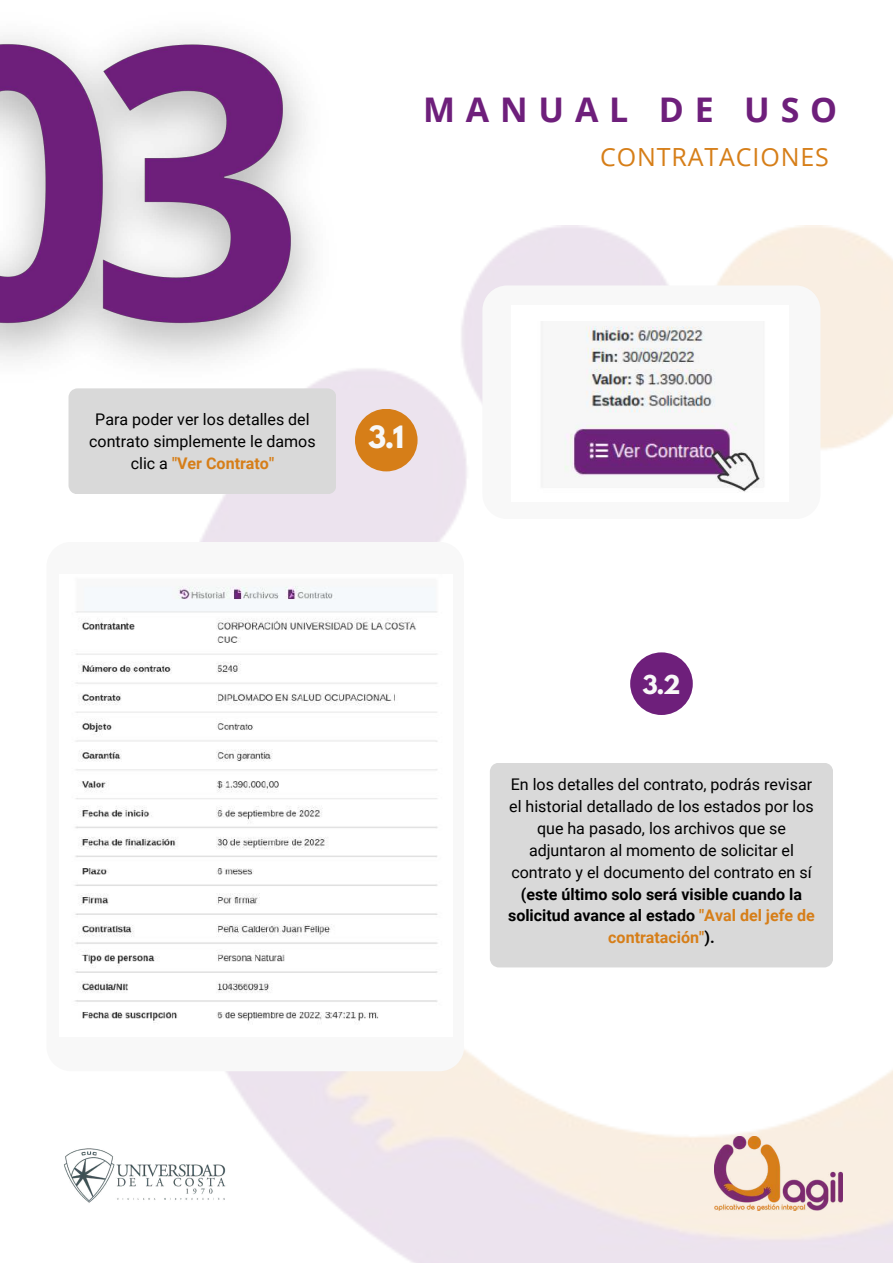
<style>
.page{position:relative;width:893px;height:1263px;background:#fff}
.page>*{position:absolute;margin:0;border:0;box-sizing:border-box;transform-origin:0 0}
.t1{font:700 33.97px "Open Sans";letter-spacing:.32em;color:#6e1f7b}
.t2{font:700 27.22px "League Spartan";color:#f8f8f8}
.t3{font:24.97px "Open Sans";letter-spacing:.035em;color:#d67e18}
.t4{font:700 23.1px "League Spartan";color:#f8f8f8}
.t5{font:16.05px/21.9px "Roboto";color:#000;text-align:center}
.t6{font:700 16.05px/21.9px "Roboto";color:#000;text-align:center}
.s1{font-weight:700;color:#d67e18}
.s2{color:#d67e18}
</style>
<div class="page">
<img style="left:64px;top:1148px;width:82px;height:55px">
<img style="left:146px;top:225px;width:747px;height:1038px">
<div style="left:482px;top:285px;width:338px;height:234px;background:#f8f8f8;border-radius:25px"></div>
<svg style="left:146px;top:542px;width:318px;height:529px"></svg>
<div style="left:490px;top:763px;width:343px;height:204px;background:#d9d9d9"></div>
<div style="left:355px;top:409px;width:62px;height:62px;background:#d67e18;border-radius:50%"></div>
<div style="left:630px;top:652px;width:63px;height:63px;background:#6e1f7b;border-radius:50%"></div>
<img style="left:565px;top:326px;width:195px;height:166px">
<img style="left:75px;top:574px;width:377px;height:463px">
<img style="left:0;top:34px;width:387px;height:502px">
<h1 class="t1" style="left:423px;top:85px;width:416px">MANUAL DE USO</h1>
<h3 class="t3" style="left:600px;top:139px;width:230px">CONTRATACIONES</h3>
<p class="t5" style="left:89px;top:408px;width:228px">Para poder ver los detalles del contrato simplemente le damos clic a <span class="s1">"Ver Contrato"</span></p>
<h2 class="t2" style="left:368px;top:423px;width:37px">3.1</h2>
<h3 class="t4" style="left:642px;top:673px;width:40px">3.2</h3>
<p class="t5" style="left:509px;top:773px;width:306px">En los detalles del contrato, podrás revisar el historial detallado de los estados por los que ha pasado, los archivos que se adjuntaron al momento de solicitar el contrato y el documento del contrato en sí</p>
<p class="t6" style="left:508px;top:883px;width:308px">(este último solo será visible cuando la solicitud avance al estado <span class="s2">"Aval del jefe de contratación"</span>).</p>
</div>
